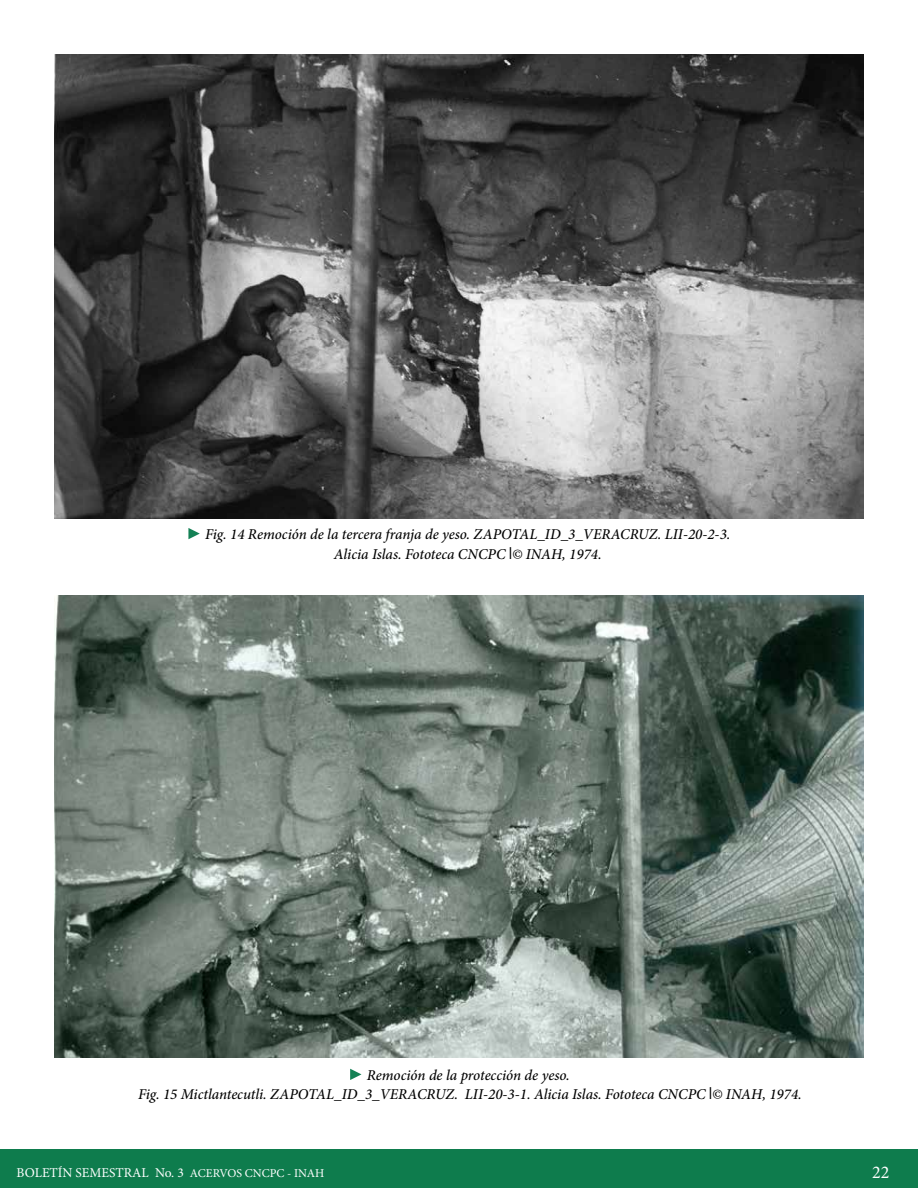
<style>
.page{position:relative;width:918px;height:1188px;background:#fff}
.page>*{position:absolute;margin:0;border:0;box-sizing:border-box;transform-origin:0 0}
.t1{font:18px "Minion Pro";color:#fff}
.t2{font:italic 500 15px/19.8px "Minion Pro";letter-spacing:-.005em;color:#000;text-align:center}
.t3{font:13.5px "Minion Pro";color:#fff}
.s1{font-family:"Arial Narrow";font-weight:400;font-style:normal;font-size:16.5px}
.s2{font-size:12px}
</style>
<div class="page">
<div style="left:0;top:1149px;width:918px;height:39px;background:#0e7c4d"></div>
<img style="left:54px;top:595px;width:810px;height:462px">
<img style="left:54px;top:54px;width:810px;height:464px">
<svg style="left:350px;top:1069px;width:11px;height:11px"></svg>
<svg style="left:188px;top:528px;width:12px;height:11px"></svg>
<p class="t2" style="left:205px;top:524px;width:527px">Fig. 14 Remoción de la tercera franja de yeso. ZAPOTAL_ID_3_VERACRUZ. LII-20-2-3.<br>Alicia Islas. Fototeca CNCPC <span class="s1">l</span>© INAH, 1974.</p>
<p class="t2" style="left:138px;top:1065px;width:665px">Remoción de la protección de yeso.<br>Fig. 15 Mictlantecutli. ZAPOTAL_ID_3_VERACRUZ. LII-20-3-1. Alicia Islas. Fototeca CNCPC <span class="s1">l</span>© INAH, 1974.</p>
<p class="t3" style="left:17px;top:1164px;width:309px">BOLETÍN SEMESTRAL No. 3 <span class="s2">ACERVOS CNCPC - INAH</span></p>
<p class="t1" style="left:872px;top:1160px;width:19px">22</p>
</div>
